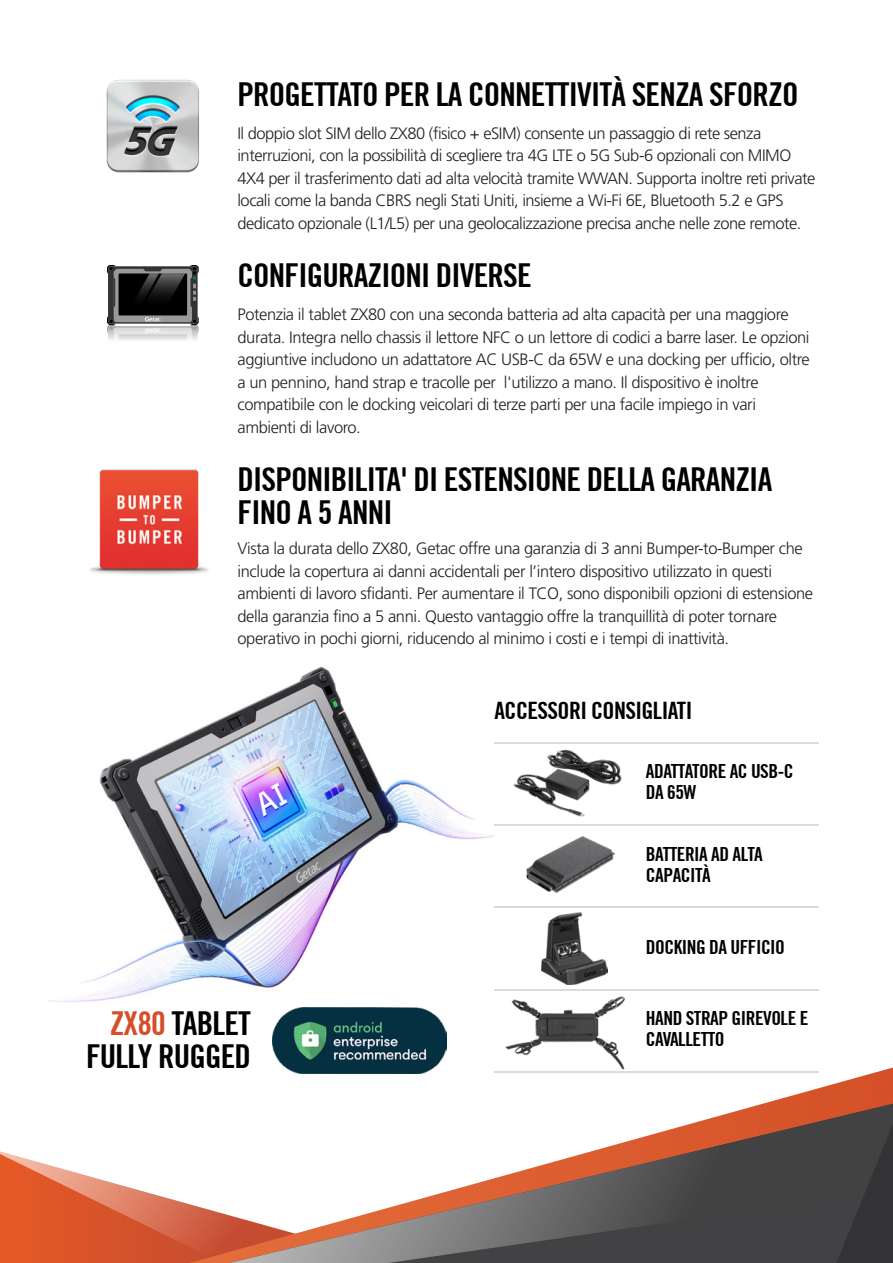
<style>
.page{position:relative;width:893px;height:1263px;background:#fff}
.page>*{position:absolute;margin:0;border:0;box-sizing:border-box;transform-origin:0 0}
.t1{font:700 condensed 33px/33px "Trade Gothic No.20";letter-spacing:-.025em;color:#000}
.t2{font:700 condensed 24px "Trade Gothic No.20";letter-spacing:-.025em;color:#000}
.t3{font:700 condensed 19.5px/21px "Trade Gothic No.20";letter-spacing:-.025em;color:#000}
.t4{font:300 16.5px/22.5px "Frutiger";letter-spacing:-.025em;color:#231f20}
.s1{color:#d54e27}
</style>
<div class="page">
<img style="left:48px;top:666px;width:463px;height:384px">
<svg style="left:0;top:1151px;width:189px;height:112px"></svg>
<svg style="left:189px;top:1067px;width:704px;height:196px"></svg>
<svg style="left:229px;top:1104px;width:564px;height:159px"></svg>
<svg style="left:793px;top:1102px;width:100px;height:161px;background:#4b3f3c"></svg>
<img style="left:273px;top:1007px;width:174px;height:66px">
<img style="left:90px;top:469px;width:118px;height:106px">
<hr style="left:495px;top:742px;width:324px;height:1px;background:#dbdbda">
<hr style="left:495px;top:824px;width:324px;height:1px;background:#dbdbda">
<hr style="left:495px;top:907px;width:324px;height:1px;background:#dbdbda">
<hr style="left:495px;top:989px;width:324px;height:1px;background:#dbdbda">
<hr style="left:495px;top:1072px;width:324px;height:1px;background:#dbdbda">
<img style="left:106px;top:79px;width:93px;height:94px">
<img style="left:541px;top:912px;width:66px;height:73px">
<img style="left:504px;top:988px;width:128px;height:86px">
<img style="left:510px;top:745px;width:112px;height:76px">
<img style="left:526px;top:836px;width:90px;height:57px">
<svg style="left:107px;top:265px;width:92px;height:75px;background:#616161"></svg>
<h1 class="t1" style="left:237px;top:78px;width:563px">PROGETTATO PER LA CONNETTIVITÀ SENZA SFORZO</h1>
<p class="t4" style="left:237px;top:122px;width:579px">Il doppio slot SIM dello ZX80 (fisico + eSIM) consente un passaggio di rete senza interruzioni, con la possibilità di scegliere tra 4G LTE o 5G Sub-6 opzionali con MIMO 4X4 per il trasferimento dati ad alta velocità tramite WWAN. Supporta inoltre reti private locali come la banda CBRS negli Stati Uniti, insieme a Wi-Fi 6E, Bluetooth 5.2 e GPS dedicato opzionale (L1/L5) per una geolocalizzazione precisa anche nelle zone remote.</p>
<h1 class="t1" style="left:237px;top:258px;width:296px">CONFIGURAZIONI DIVERSE</h1>
<p class="t4" style="left:237px;top:303px;width:574px">Potenzia il tablet ZX80 con una seconda batteria ad alta capacità per una maggiore durata. Integra nello chassis il lettore NFC o un lettore di codici a barre laser. Le opzioni aggiuntive includono un adattatore AC USB-C da 65W e una docking per ufficio, oltre a un pennino, hand strap e tracolle per l'utilizzo a mano. Il dispositivo è inoltre compatibile con le docking veicolari di terze parti per una facile impiego in vari ambienti di lavoro.</p>
<h1 class="t1" style="left:237px;top:462px;width:536px">DISPONIBILITA' DI ESTENSIONE DELLA GARANZIA<br>FINO A 5 ANNI</h1>
<p class="t4" style="left:237px;top:537px;width:577px">Vista la durata dello ZX80, Getac offre una garanzia di 3 anni Bumper-to-Bumper che include la copertura ai danni accidentali per l’intero dispositivo utilizzato in questi ambienti di lavoro sfidanti. Per aumentare il TCO, sono disponibili opzioni di estensione della garanzia fino a 5 anni. Questo vantaggio offre la tranquillità di poter tornare operativo in pochi giorni, riducendo al minimo i costi e i tempi di inattività.</p>
<h2 class="t2" style="left:495px;top:696px;width:199px">ACCESSORI CONSIGLIATI</h2>
<p class="t3" style="left:646px;top:760px;width:149px">ADATTATORE AC USB-C<br>DA 65W</p>
<p class="t3" style="left:646px;top:843px;width:118px">BATTERIA AD ALTA<br>CAPACITÀ</p>
<h1 class="t1" style="left:86px;top:1007px;width:167px;text-align:right"><span class="s1">ZX80</span> TABLET<br>FULLY RUGGED</h1>
<p class="t3" style="left:646px;top:936px;width:141px">DOCKING DA UFFICIO</p>
<p class="t3" style="left:646px;top:1008px;width:164px">HAND STRAP GIREVOLE E<br>CAVALLETTO</p>
</div>
